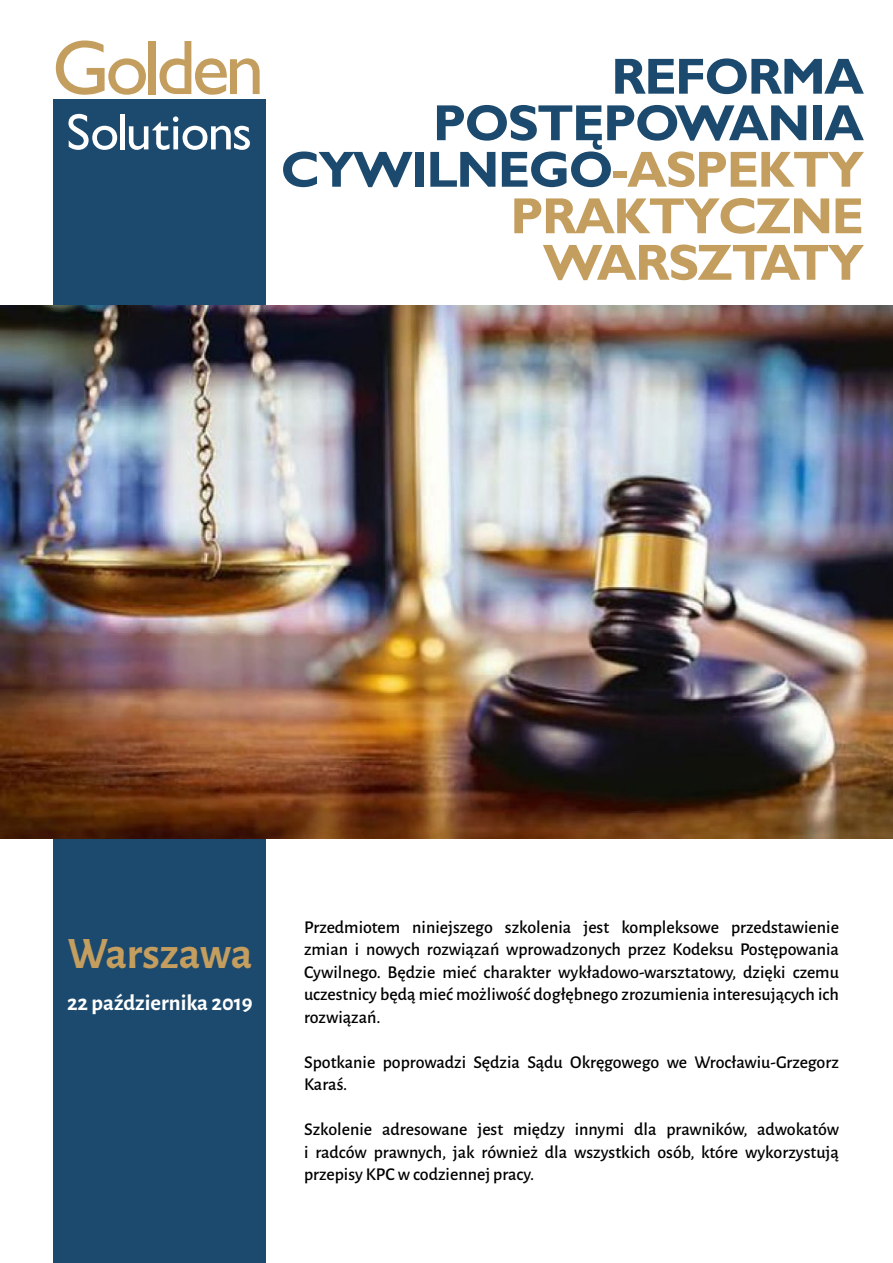
<style>
.page{position:relative;width:893px;height:1263px;background:#fff}
.page>*{position:absolute;margin:0;border:0;box-sizing:border-box;transform-origin:0 0}
.t1{font:700 51px/46.5px "Gill Sans";letter-spacing:-.03em;color:#1c4a6e;text-align:right}
.t2{font:700 45px "Alegreya Sans";color:#c49e5e}
.t3{font:700 22.5px "Alegreya Sans";color:#fff}
.t4{font:500 18px/22.5px "Alegreya Sans";color:#000;text-align:justify}
.s1{color:#c49e5e}
</style>
<div class="page">
<div style="left:53px;top:100px;width:213px;height:1163px;background:#1c4a6e"></div>
<img style="left:0;top:306px;width:893px;height:533px">
<svg style="left:68px;top:114px;width:49px;height:36px"></svg>
<hr style="left:121px;top:114px;width:4px;height:35px;background:#fff">
<svg style="left:129px;top:116px;width:121px;height:34px"></svg>
<svg style="left:56px;top:41px;width:90px;height:54px"></svg>
<div style="left:149px;top:41px;width:7px;height:53px;background:#c49e5e"></div>
<svg style="left:160px;top:41px;width:100px;height:54px"></svg>
<h1 class="t1" style="left:281px;top:55px;width:585px">REFORMA<br>POSTĘPOWANIA<br>CYWILNEGO<span class="s1">-ASPEKTY<br>PRAKTYCZNE<br>WARSZTATY</span></h1>
<h2 class="t2" style="left:67px;top:920px;width:186px">Warszawa</h2>
<p class="t3" style="left:67px;top:986px;width:187px">22 października 2019</p>
<p class="t4" style="left:304px;top:915px;width:536px">Przedmiotem niniejszego szkolenia jest kompleksowe przedstawienie zmian i nowych rozwiązań wprowadzonych przez Kodeksu Postępowania Cywilnego. Będzie mieć charakter wykładowo-warsztatowy, dzięki czemu uczestnicy będą mieć możliwość dogłębnego zrozumienia interesujących ich rozwiązań.</p>
<p class="t4" style="left:304px;top:1050px;width:536px">Spotkanie poprowadzi Sędzia Sądu Okręgowego we Wrocławiu-Grzegorz<br>Karaś.</p>
<p class="t4" style="left:304px;top:1117px;width:536px">Szkolenie adresowane jest między innymi dla prawników, adwokatów i radców prawnych, jak również dla wszystkich osób, które wykorzystują przepisy KPC w codziennej pracy.</p>
</div>
